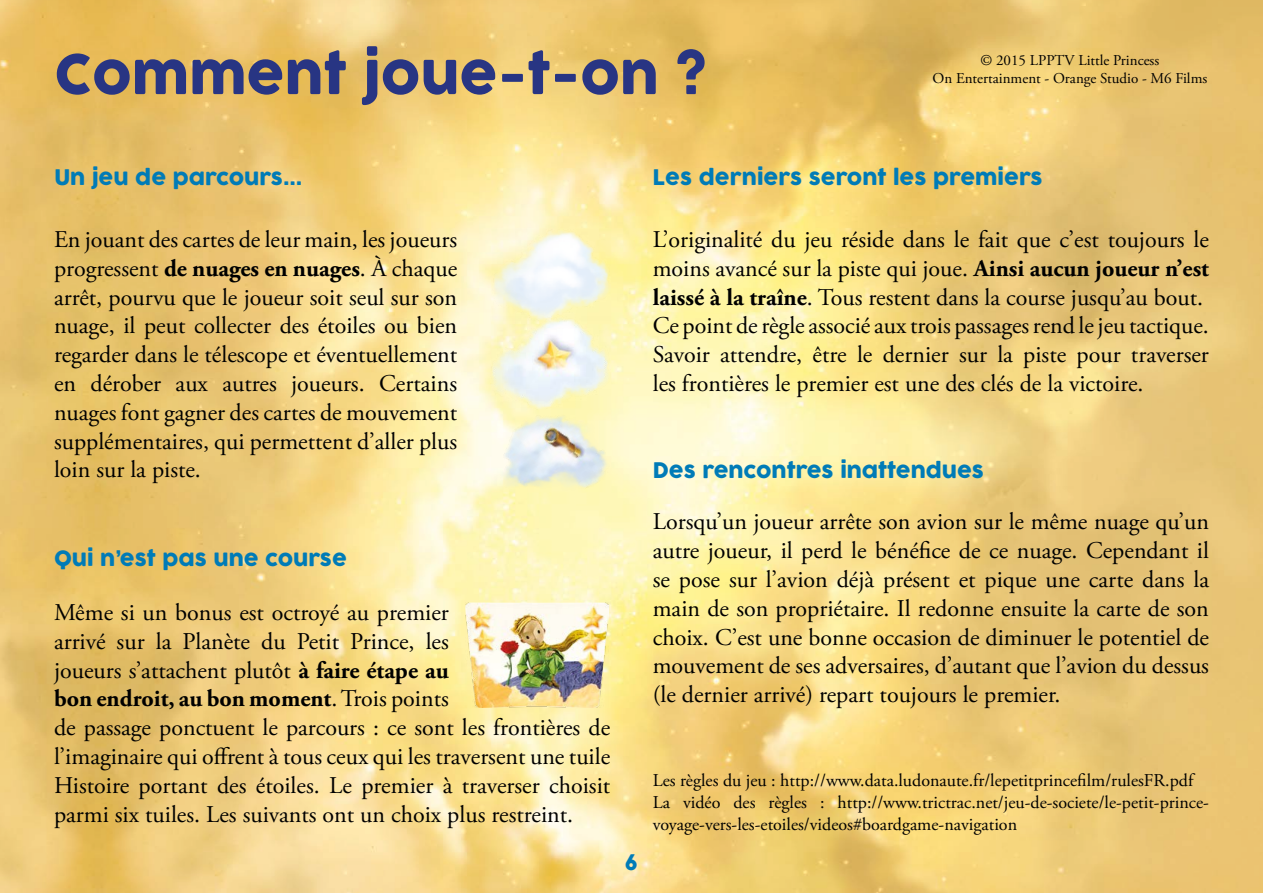
<style>
.page{position:relative;width:1263px;height:893px;background:#fff}
.page>*{position:absolute;margin:0;border:0;box-sizing:border-box;transform-origin:0 0}
.t1{font:54px "COCOGOOSE";color:#283583}
.t2{font:24px/28.8px "Adobe Garamond Pro";color:#000;text-align:justify}
.t3{font:21px "COCOGOOSE";color:#007bb7}
.t4{font:18px/21.6px "Adobe Garamond Pro";color:#000}
.t5{font:15px/18px "Adobe Garamond Pro";color:#000;text-align:center}
.s1{font-weight:700}
</style>
<div class="page">
<img style="left:0;top:0;width:1263px;height:893px">
<img style="left:466px;top:603px;width:142px;height:104px">
<img style="left:492px;top:230px;width:118px;height:86px">
<img style="left:490px;top:316px;width:120px;height:72px">
<img style="left:477px;top:388px;width:146px;height:142px">
<h1 class="t1" style="left:54px;top:34px;width:654px">Comment joue-t-on ?</h1>
<p class="t5" style="left:932px;top:52px;width:276px">© 2015 LPPTV Little Princess<br>On Entertainment - Orange Studio - M6 Films</p>
<p class="t3" style="left:54px;top:161px;width:250px">Un jeu de parcours...</p>
<p class="t3" style="left:653px;top:161px;width:391px">Les derniers seront les premiers</p>
<p class="t2" style="left:54px;top:226px;width:405px">En jouant des cartes de leur main, les joueurs progressent <span class="s1">de nuages en nuages</span>. À chaque arrêt, pourvu que le joueur soit seul sur son nuage, il peut collecter des étoiles ou bien regarder dans le télescope et éventuellement en dérober aux autres joueurs. Certains nuages font gagner des cartes de mouvement supplémentaires, qui permettent d’aller plus loin sur la piste.</p>
<p class="t3" style="left:54px;top:542px;width:294px">Qui n’est pas une course</p>
<p class="t2" style="left:54px;top:599px;width:558px;text-align:left">Même si un bonus est octroyé au premier<br>arrivé sur la Planète du Petit Prince, les<br>joueurs s’attachent plutôt <span class="s1">à faire étape au<br>bon endroit, au bon moment</span>. Trois points<br>de passage ponctuent le parcours : ce sont les frontières de l’imaginaire qui offrent à tous ceux qui les traversent une tuile Histoire portant des étoiles. Le premier à traverser choisit parmi six tuiles. Les suivants ont un choix plus restreint.</p>
<p class="t2" style="left:653px;top:226px;width:558px;text-align:left">L’originalité du jeu réside dans le fait que c’est toujours le moins avancé sur la piste qui joue. <span class="s1">Ainsi aucun joueur n’est laissé à la traîne</span>. Tous restent dans la course jusqu’au bout.<br>Ce point de règle associé aux trois passages rend le jeu tactique.<br>Savoir attendre, être le dernier sur la piste pour traverser les frontières le premier est une des clés de la victoire.</p>
<p class="t3" style="left:653px;top:454px;width:333px">Des rencontres inattendues</p>
<p class="t2" style="left:653px;top:508px;width:558px">Lorsqu’un joueur arrête son avion sur le même nuage qu’un autre joueur, il perd le bénéfice de ce nuage. Cependant il se pose sur l’avion déjà présent et pique une carte dans la main de son propriétaire. Il redonne ensuite la carte de son choix. C’est une bonne occasion de diminuer le potentiel de mouvement de ses adversaires, d’autant que l’avion du dessus (le dernier arrivé) repart toujours le premier.</p>
<p class="t3" style="left:625px;top:847px;width:14px">6</p>
<p class="t4" style="left:653px;top:770px;width:558px">Les règles du jeu : http://www.data.ludonaute.fr/lepetitprincefilm/rulesFR.pdf<br>La vidéo des règles : http://www.trictrac.net/jeu-de-societe/le-petit-prince&shy;voyage-vers-les-etoiles/videos#boardgame-navigation</p>
</div>
